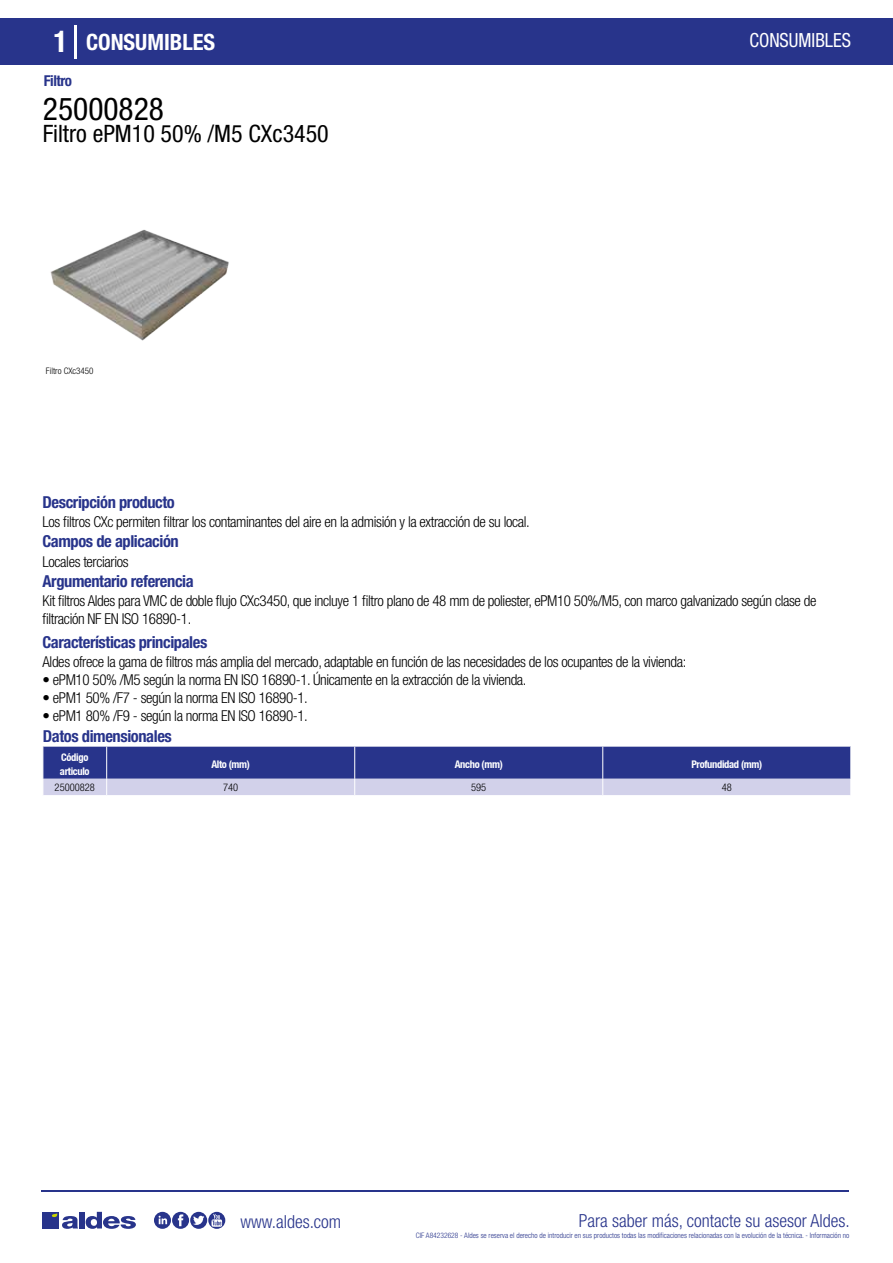
<style>
.page{position:relative;width:893px;height:1263px;background:#fff}
.page>*{position:absolute;margin:0;border:0;box-sizing:border-box;transform-origin:0 0}
.t1{font:condensed 31.5px "Helvetica Neue LT Std";color:#000}
.t2{font:condensed 24px "Helvetica Neue LT Std";color:#000}
.t3{font:700 condensed 22.5px "Helvetica Neue LT Std";color:#fff}
.t4{font:condensed 19.5px "Helvetica Neue LT Std";color:#fff;scale:.95 1}
.t5{font:300 condensed 18px "Helvetica Neue";color:#28348b}
.t6{font:700 condensed 16.5px "Helvetica Neue LT Std";letter-spacing:-.025em;color:#28348b}
.t7{font:300 condensed 15px/18px "Helvetica Neue LT Std";letter-spacing:-.025em;color:#000}
.t8{font:700 condensed 15px "Helvetica Neue LT Std";letter-spacing:-.035em;color:#28348b}
.t9{font:700 condensed 10.5px/13.5px "Helvetica Neue";letter-spacing:-.03em;color:#fff}
.t10{font:300 condensed 10.5px "Helvetica Neue";color:#000}
.t11{font:300 condensed 9px "Helvetica Neue";color:#000}
.t12{font:300 condensed 7.5px "Helvetica Neue";color:#28348b}
.s1{font-size:30px}
</style>
<div class="page">
<div style="left:0;top:18px;width:893px;height:46px;background:#28348b"></div>
<hr style="left:74px;top:25px;width:2px;height:33px;background:#fff">
<svg style="left:50px;top:229px;width:179px;height:112px"></svg>
<svg style="left:43px;top:747px;width:808px;height:48px;background:#636aab"></svg>
<hr style="left:41px;top:1190px;width:808px;height:1px;background:#28348b">
<svg style="left:154px;top:1212px;width:71px;height:17px"></svg>
<div style="left:42px;top:1212px;width:17px;height:16px;background:#28348b"></div>
<div style="left:79px;top:1212px;width:5px;height:16px;background:#28348b"></div>
<svg style="left:86px;top:1212px;width:50px;height:17px"></svg>
<svg style="left:52px;top:1213px;width:26px;height:16px"></svg>
<h3 class="t3" style="left:54px;top:28px;width:163px"><span class="s1">1</span> CONSUMIBLES</h3>
<h3 class="t4" style="left:749px;top:29px;width:108px">CONSUMIBLES</h3>
<p class="t8" style="left:44px;top:71px;width:30px">Filtro</p>
<h1 class="t1" style="left:43px;top:91px;width:122px">25000828</h1>
<h2 class="t2" style="left:43px;top:120px;width:287px">Filtro ePM10 50% /M5 CXc3450</h2>
<p class="t11" style="left:46px;top:365px;width:49px">Filtro CXc3450</p>
<p class="t6" style="left:43px;top:492px;width:134px">Descripción producto</p>
<p class="t6" style="left:43px;top:531px;width:138px">Campos de aplicación</p>
<p class="t7" style="left:43px;top:513px;width:489px">Los filtros CXc permiten filtrar los contaminantes del aire en la admisión y la extracción de su local.</p>
<p class="t7" style="left:43px;top:552px;width:88px">Locales terciarios</p>
<p class="t6" style="left:43px;top:571px;width:153px">Argumentario referencia</p>
<p class="t7" style="left:43px;top:592px;width:775px">Kit filtros Aldes para VMC de doble flujo CXc3450, que incluye 1 filtro plano de 48 mm de poliester, ePM10 50%/M5, con marco galvanizado según clase de filtración NF EN ISO 16890-1.</p>
<p class="t6" style="left:43px;top:632px;width:166px">Características principales</p>
<p class="t7" style="left:43px;top:652px;width:645px">Aldes ofrece la gama de filtros más amplia del mercado, adaptable en función de las necesidades de los ocupantes de la vivienda:</p>
<p class="t7" style="left:43px;top:670px;width:486px">• ePM10 50% /M5 según la norma EN ISO 16890-1. Únicamente en la extracción de la vivienda.</p>
<p class="t7" style="left:43px;top:688px;width:267px">• ePM1 50% /F7 - según la norma EN ISO 16890-1.</p>
<p class="t7" style="left:43px;top:706px;width:267px">• ePM1 80% /F9 - según la norma EN ISO 16890-1.</p>
<p class="t6" style="left:43px;top:726px;width:130px">Datos dimensionales</p>
<p class="t9" style="left:60px;top:750px;width:31px">Código articulo</p>
<p class="t9" style="left:211px;top:757px;width:40px">Alto (mm)</p>
<p class="t9" style="left:455px;top:757px;width:50px">Ancho (mm)</p>
<p class="t9" style="left:691px;top:757px;width:72px">Profundidad (mm)</p>
<p class="t10" style="left:55px;top:781px;width:42px">25000828</p>
<p class="t10" style="left:223px;top:781px;width:17px">740</p>
<p class="t10" style="left:471px;top:781px;width:17px">595</p>
<p class="t10" style="left:722px;top:781px;width:12px">48</p>
<p class="t5" style="left:240px;top:1211px;width:102px">www.aldes.com</p>
<p class="t5" style="left:579px;top:1211px;width:272px">Para saber más, contacte su asesor Aldes.</p>
<p class="t12" style="left:416px;top:1230px;width:435px">CIF A84232628 - Aldes se reserva el derecho de introducir en sus productos todas las modificaciones relacionadas con la evolución de la técnica. - Información no</p>
</div>
